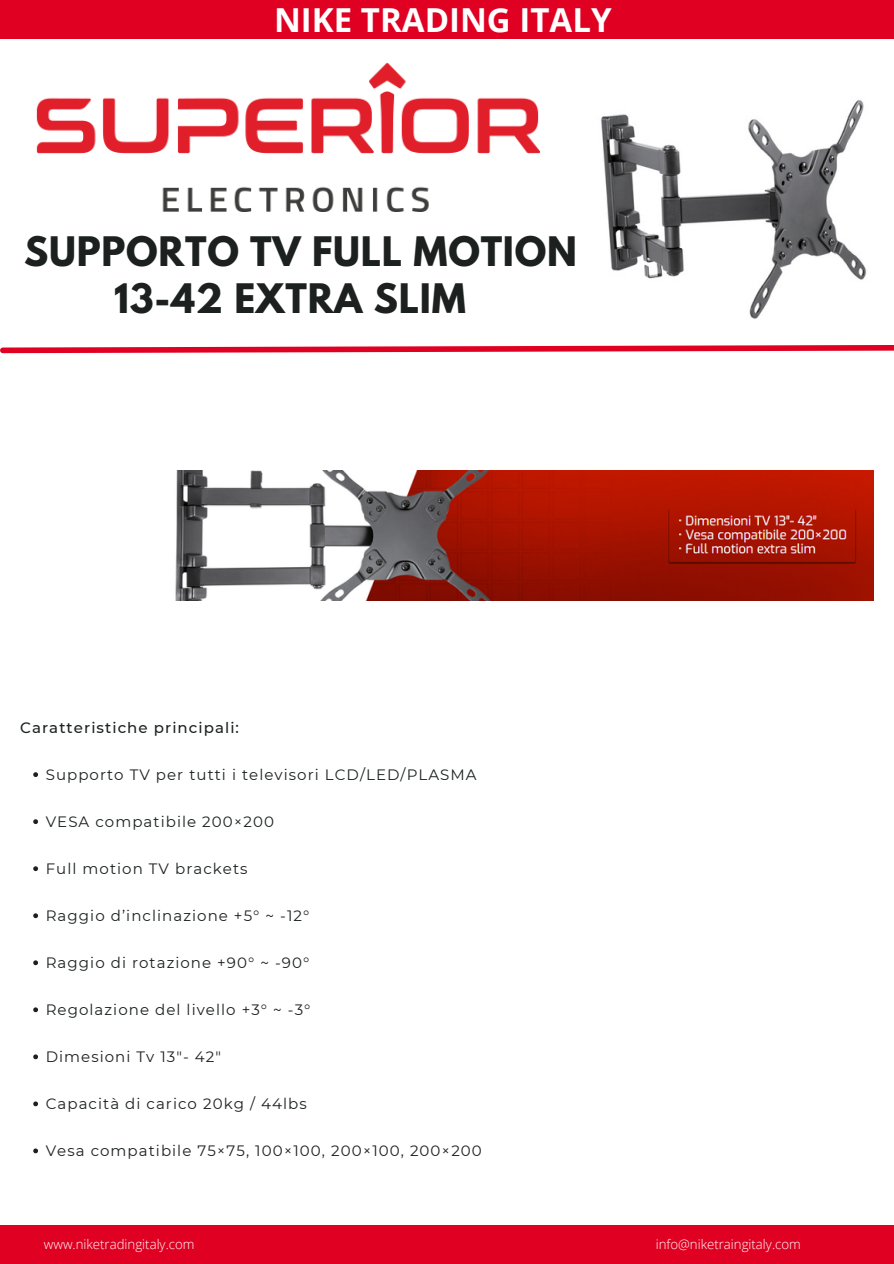
<style>
.page{position:relative;width:894px;height:1264px;background:#fff}
.page>*{position:absolute;margin:0;border:0;box-sizing:border-box;transform-origin:0 0}
.t1{font:700 36px/47.2px "League Spartan";letter-spacing:.02em;color:#1c2120;text-align:center}
.t2{font:700 33px "Open Sans";color:#fff}
.t3{font:15px "Montserrat";letter-spacing:.07em;color:#1c2120}
.t4{font:500 15px "Montserrat";letter-spacing:.07em;color:#1c2120}
.t5{font:300 13.2px "Open Sans";color:#fff}
</style>
<div class="page">
<div style="left:0;top:0;width:893px;height:39px;background:#e00022"></div>
<div style="left:0;top:1224px;width:893px;height:39px;background:#e00022"></div>
<svg style="left:0;top:345px;width:893px;height:9px"></svg>
<img style="left:36px;top:62px;width:504px;height:150px">
<img style="left:601px;top:99px;width:266px;height:220px">
<img style="left:175px;top:470px;width:698px;height:131px">
<svg style="left:33px;top:772px;width:5px;height:5px"></svg>
<svg style="left:33px;top:819px;width:5px;height:5px"></svg>
<svg style="left:33px;top:866px;width:5px;height:5px"></svg>
<svg style="left:33px;top:913px;width:5px;height:5px"></svg>
<svg style="left:33px;top:960px;width:5px;height:5px"></svg>
<svg style="left:33px;top:1007px;width:5px;height:5px"></svg>
<svg style="left:33px;top:1054px;width:5px;height:5px"></svg>
<svg style="left:33px;top:1101px;width:5px;height:5px"></svg>
<svg style="left:33px;top:1148px;width:5px;height:5px"></svg>
<h2 class="t2" style="left:274px;top:-4px;width:339px">NIKE TRADING ITALY</h2>
<h1 class="t1" style="left:24px;top:232px;width:554px">SUPPORTO TV FULL MOTION<br>13-42 EXTRA SLIM</h1>
<p class="t4" style="left:20px;top:718px;width:220px">Caratteristiche principali:</p>
<p class="t3" style="left:46px;top:765px;width:432px">Supporto TV per tutti i televisori LCD/LED/PLASMA</p>
<p class="t3" style="left:46px;top:812px;width:230px">VESA compatibile 200×200</p>
<p class="t3" style="left:46px;top:859px;width:203px">Full motion TV brackets</p>
<p class="t3" style="left:46px;top:906px;width:265px">Raggio d’inclinazione +5° ~ -12°</p>
<p class="t3" style="left:46px;top:953px;width:265px">Raggio di rotazione +90° ~ -90°</p>
<p class="t3" style="left:46px;top:1000px;width:266px">Regolazione del livello +3° ~ -3°</p>
<p class="t3" style="left:46px;top:1047px;width:177px">Dimesioni Tv 13″- 42″</p>
<p class="t3" style="left:46px;top:1094px;width:262px">Capacità di carico 20kg / 44lbs</p>
<p class="t3" style="left:46px;top:1141px;width:437px">Vesa compatibile 75×75, 100×100, 200×100, 200×200</p>
<p class="t5" style="left:44px;top:1234px;width:152px">www.niketradingitaly.com</p>
<p class="t5" style="left:655px;top:1234px;width:146px">info@niketraingitaly.com</p>
</div>
